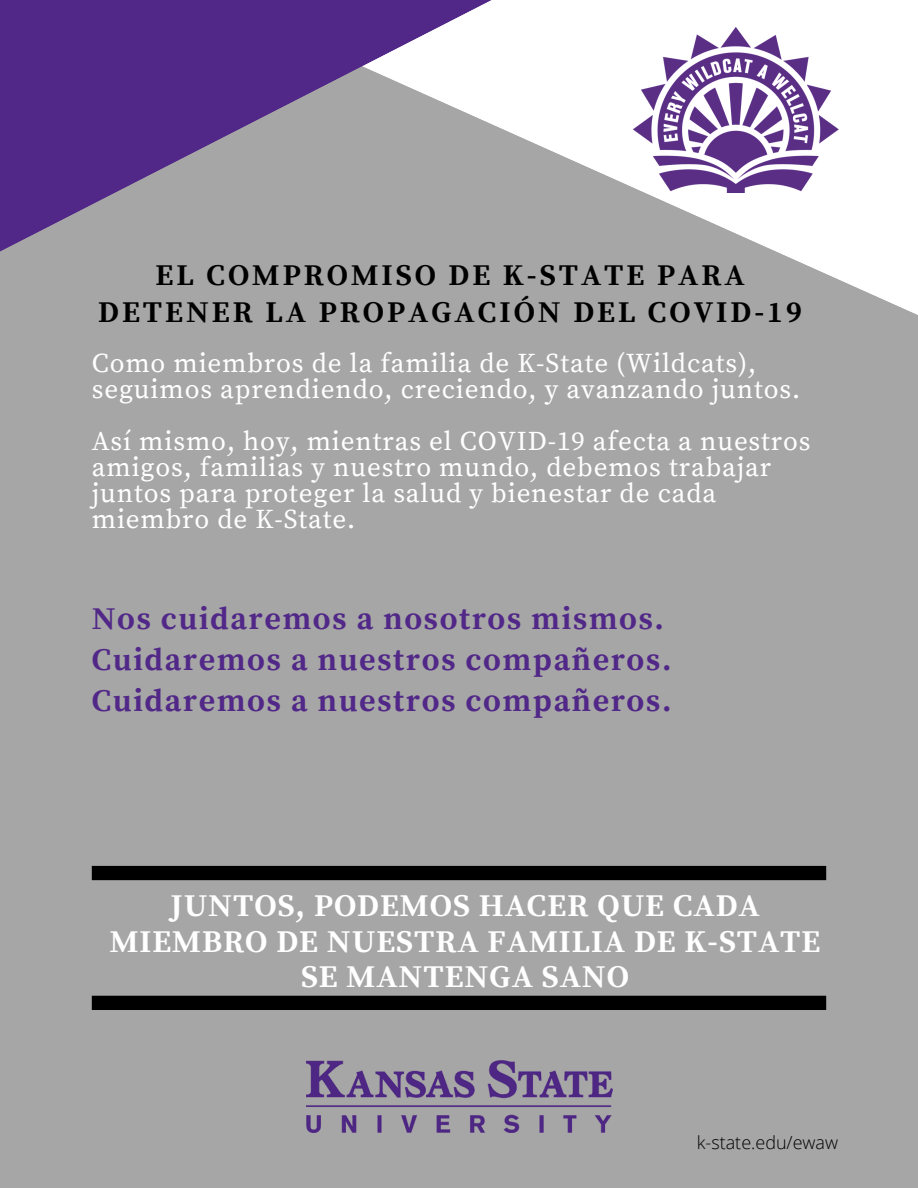
<style>
.page{position:relative;width:918px;height:1188px;background:#a6a6a6}
.page>*{position:absolute;margin:0;border:0;box-sizing:border-box;transform-origin:0 0}
.t1{font:700 31.5px/40.7px "Source Serif Pro";letter-spacing:.045em;color:#512888}
.t2{font:700 31.5px/35.4px "Source Serif Pro";letter-spacing:.03em;color:#fff;text-align:center}
.t3{font:700 30px/37.2px "Source Serif Pro";letter-spacing:.1em;color:#000;text-align:center}
.t4{font:27px/26.1px "Source Serif Pro";letter-spacing:.035em;color:#fff}
.t5{font:300 18px "Open Sans";color:#000}
</style>
<div class="page">
<svg style="left:687px;top:0;width:231px;height:315px;fill:#fff"></svg>
<svg style="left:0;top:0;width:687px;height:252px"></svg>
<img style="left:634px;top:27px;width:204px;height:166px">
<img style="left:306px;top:1060px;width:306px;height:72px">
<div style="left:92px;top:996px;width:734px;height:14px;background:#000"></div>
<div style="left:92px;top:866px;width:734px;height:14px;background:#000"></div>
<p class="t3" style="left:98px;top:257px;width:705px">EL COMPROMISO DE K-STATE PARA<br>DETENER LA PROPAGACIÓN DEL COVID-19</p>
<p class="t4" style="left:92px;top:351px;width:710px">Como miembros de la familia de K-State (Wildcats), seguimos aprendiendo, creciendo, y avanzando juntos.</p>
<p class="t4" style="left:92px;top:429px;width:720px">Así mismo, hoy, mientras el COVID-19 afecta a nuestros amigos, familias y nuestro mundo, debemos trabajar juntos para proteger la salud y bienestar de cada miembro de K-State.</p>
<p class="t1" style="left:92px;top:600px;width:581px">Nos cuidaremos a nosotros mismos.<br>Cuidaremos a nuestros compañeros.<br>Cuidaremos a nuestros compañeros.</p>
<p class="t2" style="left:110px;top:890px;width:712px">JUNTOS, PODEMOS HACER QUE CADA<br>MIEMBRO DE NUESTRA FAMILIA DE K-STATE<br>SE MANTENGA SANO</p>
<p class="t5" style="left:697px;top:1130px;width:143px">k-state.edu/ewaw</p>
</div>
